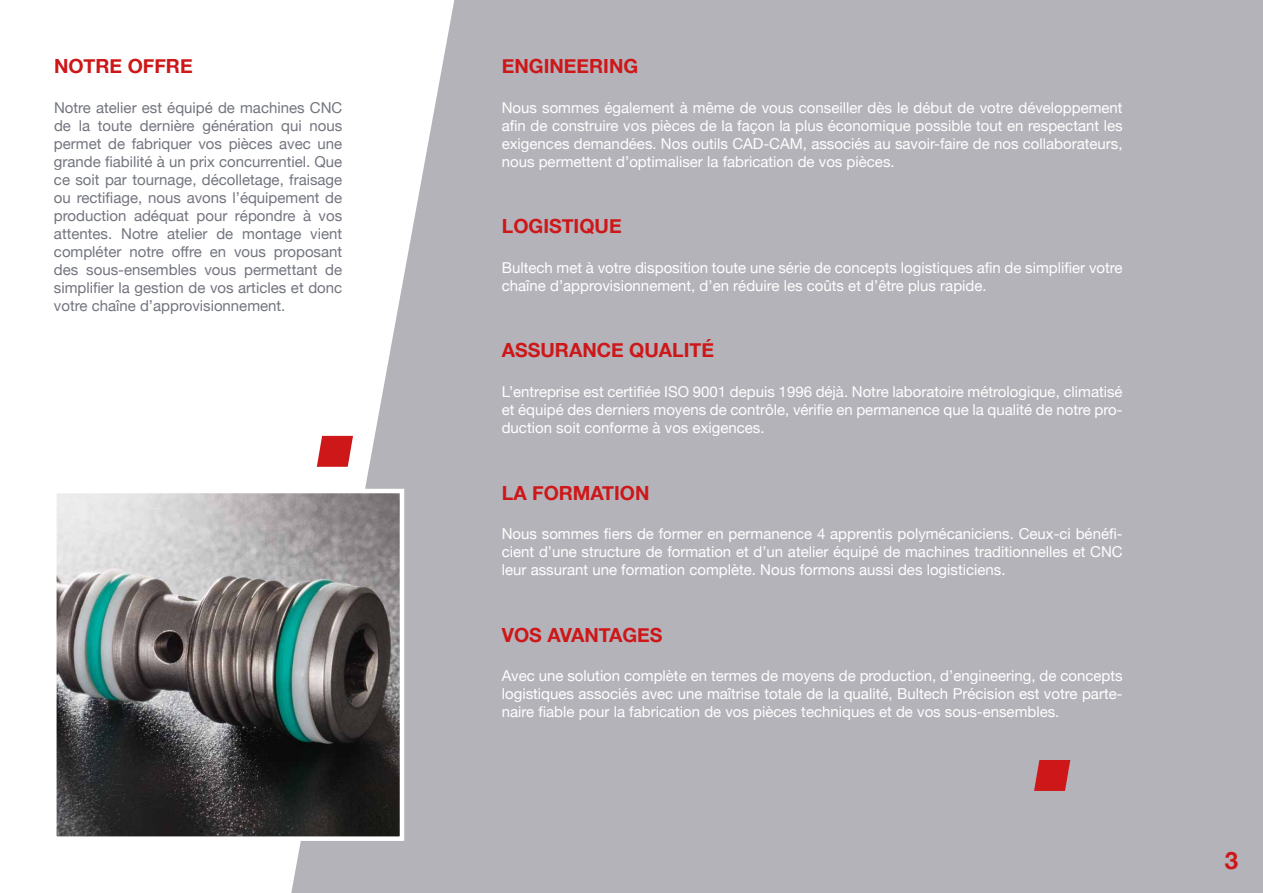
<style>
.page{position:relative;width:1263px;height:893px;background:#b4b3ba}
.page>*{position:absolute;margin:0;border:0;box-sizing:border-box;transform-origin:0 0}
.t1{font:700 24px "Helvetica Neue";color:#cd1719}
.t2{font:700 19.5px "Helvetica Neue";color:#cd1719}
.t3{font:15px/18px "Helvetica Neue";color:#fff;text-align:justify}
.t4{font:15px/18px "Helvetica Neue";color:#73757f;text-align:justify}
</style>
<div class="page">
<svg style="left:0;top:0;width:454px;height:893px;fill:#fff"></svg>
<img style="left:57px;top:494px;width:342px;height:342px">
<div style="left:52px;top:489px;width:352px;height:352px;border:4px solid #fff"></div>
<svg style="left:317px;top:436px;width:36px;height:31px"></svg>
<svg style="left:1034px;top:760px;width:36px;height:31px"></svg>
<h2 class="t2" style="left:54px;top:54px;width:140px">NOTRE OFFRE</h2>
<p class="t4" style="left:54px;top:98px;width:290px">Notre atelier est équipé de machines CNC de la toute dernière génération qui nous permet de fabriquer vos pièces avec une grande fia-bi-lité à un prix concur-ren-tiel. Que ce soit par tournage, décolletage, fraisage ou rec-ti-fiage, nous avons l’équi-pe-ment de production adéquat pour répondre à vos attentes. Notre atelier de montage vient compléter notre offre en vous proposant des sous-ensembles vous permettant de sim-pli-fier la ges-tion de vos ar-ticles et donc votre chaîne d’approvisionnement.</p>
<h2 class="t2" style="left:502px;top:54px;width:138px">ENGINEERING</h2>
<p class="t3" style="left:502px;top:98px;width:622px">Nous sommes également à même de vous conseiller dès le début de votre développement afin de construire vos pièces de la fa-çon la plus éco-no-mique pos-sible tout en res-pec-tant les exigences demandées. Nos outils CAD-CAM, associés au savoir-faire de nos collaborateurs, nous permettent d’optimaliser la fabrication de vos pièces.</p>
<h2 class="t2" style="left:502px;top:214px;width:121px">LOGISTIQUE</h2>
<p class="t3" style="left:502px;top:258px;width:622px">Bultech met à votre disposition toute une série de concepts logistiques afin de simplifier votre chaîne d’approvisionnement, d’en réduire les coûts et d’être plus rapide.</p>
<h2 class="t2" style="left:502px;top:338px;width:214px">ASSURANCE QUALITÉ</h2>
<p class="t3" style="left:502px;top:382px;width:622px">L’en-tre-prise est cer-ti-fiée ISO 9001 de-puis 1996 déjà. Notre la-bo-ra-toire mé-tro-lo-gique, cli-ma-tisé et équipé des der-niers moyens de contrôle, vé-ri-fie en per-ma-nence que la qua-lité de notre pro&shy;duction soit conforme à vos exigences.</p>
<h2 class="t2" style="left:502px;top:481px;width:149px">LA FORMATION</h2>
<p class="t3" style="left:502px;top:525px;width:622px">Nous sommes fiers de former en permanence 4 apprentis polymécaniciens. Ceux-ci bénéfi&shy;cient d’une structure de formation et d’un atelier équipé de machines traditionnelles et CNC leur assurant une formation complète. Nous formons aussi des logisticiens.</p>
<h2 class="t2" style="left:502px;top:623px;width:162px">VOS AVANTAGES</h2>
<p class="t3" style="left:502px;top:667px;width:622px">Avec une solution complète en termes de moyens de production, d’engineering, de concepts logistiques associés avec une maîtrise totale de la qualité, Bultech Précision est votre parte&shy;naire fiable pour la fa-bri-ca-tion de vos pièces tech-niques et de vos sous-en-sembles.</p>
<h1 class="t1" style="left:1225px;top:845px;width:15px">3</h1>
</div>
